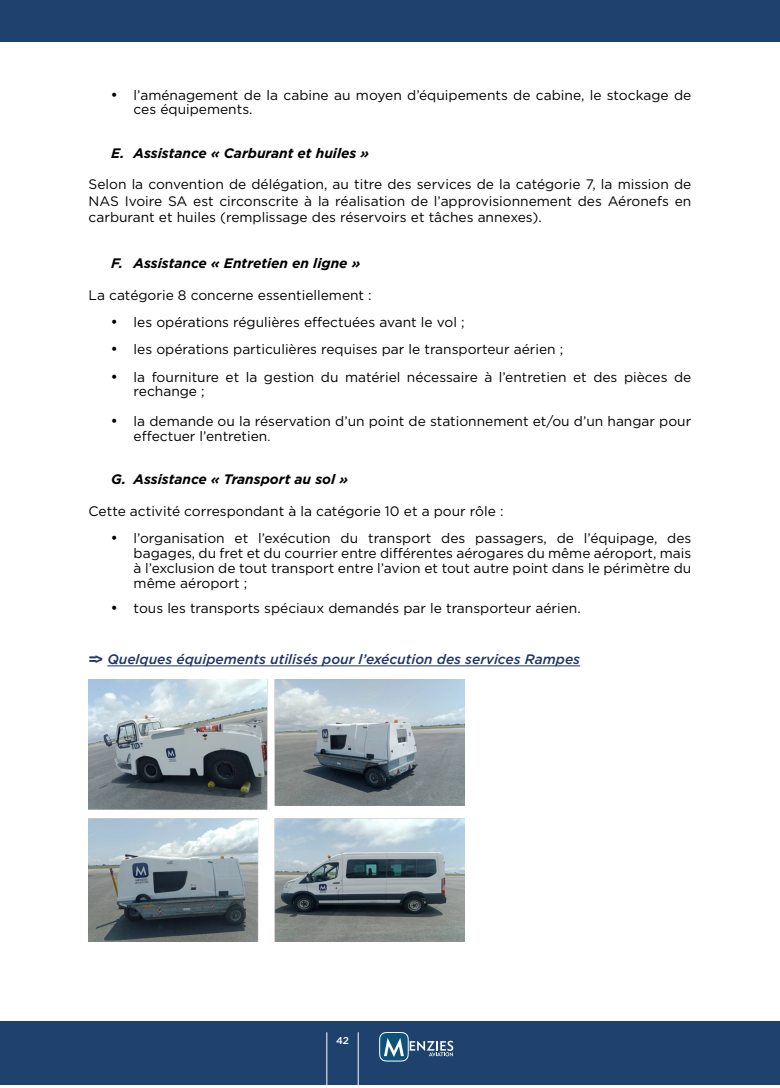
<style>
.page{position:relative;width:780px;height:1088px;background:#fff}
.page>*{position:absolute;margin:0;border:0;box-sizing:border-box;transform-origin:0 0}
.List_Paragraph{font:13.75px/14.9px "Gotham";color:#000001}
.List_Paragraph-2{font:italic 700 13.75px "Gotham";color:#000001}
.t1{font:italic 500 13.75px "Gotham";color:#1f3567}
.t2{font:500 10px "Gotham";color:#fff}
.s1{font-size:12.5px}
.s2{font-weight:700;font-style:normal}
</style>
<div class="page">
<div style="left:0;top:1px;width:761px;height:1084px;background:#1e426d"></div>
<div style="left:751px;top:1px;width:29px;height:1084px;background:#1e426d"></div>
<div style="left:0;top:43px;width:763px;height:977px;background:#fff"></div>
<div style="left:763px;top:43px;width:17px;height:977px;background:#fff"></div>
<svg style="left:326px;top:1032px;width:32px;height:53px"></svg>
<svg style="left:379px;top:1032px;width:74px;height:29px"></svg>
<hr style="left:107px;top:666px;width:473px;height:1px;background:#1f3567">
<img style="left:89px;top:679px;width:376px;height:263px">
<p class="List_Paragraph" style="left:134px;top:87px;width:559px;text-indent:-22px">• l’aménagement de la cabine au moyen d’équipements de cabine, le stockage de ces équipements.</p>
<p class="List_Paragraph-2" style="left:111px;top:144px;width:260px">E. Assistance « Carburant et huiles »</p>
<p class="List_Paragraph" style="left:89px;top:176px;width:604px;line-height:16.5px;text-align:justify">Selon la convention de délégation, au titre des services de la catégorie 7, la mission de NAS Ivoire SA est circonscrite à la réalisation de l’approvisionnement des Aéronefs en carburant et huiles (remplissage des réservoirs et tâches annexes).</p>
<p class="List_Paragraph-2" style="left:111px;top:254px;width:251px">F. Assistance « Entretien en ligne »</p>
<p class="List_Paragraph" style="left:89px;top:287px;width:285px">La catégorie 8 concerne essentiellement :</p>
<p class="List_Paragraph" style="left:111px;top:314px;width:355px">• les opérations régulières effectuées avant le vol ;</p>
<p class="List_Paragraph" style="left:111px;top:342px;width:453px">• les opérations particulières requises par le transporteur aérien ;</p>
<p class="List_Paragraph" style="left:134px;top:369px;width:559px;text-indent:-22px">• la fourniture et la gestion du matériel nécessaire à l’entretien et des pièces de rechange ;</p>
<p class="List_Paragraph" style="left:134px;top:414px;width:559px;text-indent:-22px">• la demande ou la réservation d’un point de stationnement et/ou d’un hangar pour effectuer l’entretien<span class="s1">.</span></p>
<p class="List_Paragraph-2" style="left:111px;top:470px;width:239px">G. Assistance « Transport au sol »</p>
<p class="List_Paragraph" style="left:89px;top:503px;width:416px">Cette activité correspondant à la catégorie 10 et a pour rôle :</p>
<p class="List_Paragraph" style="left:134px;top:531px;width:559px;text-align:justify;text-indent:-22px">• l’organisation et l’exécution du transport des passagers, de l’équipage, des bagages, du fret et du courrier entre différentes aérogares du même aéroport, mais à l’exclusion de tout transport entre l’avion et tout autre point dans le périmètre du même aéroport ;</p>
<p class="List_Paragraph" style="left:111px;top:600px;width:471px">• tous les transports spéciaux demandés par le transporteur aérien.</p>
<p class="t1" style="left:89px;top:650px;width:493px"><span class="s2">=&gt;</span> Quelques équipements utilisés pour l’exécution des services Rampes</p>
<p class="t2" style="left:336px;top:1033px;width:14px">42</p>
</div>
